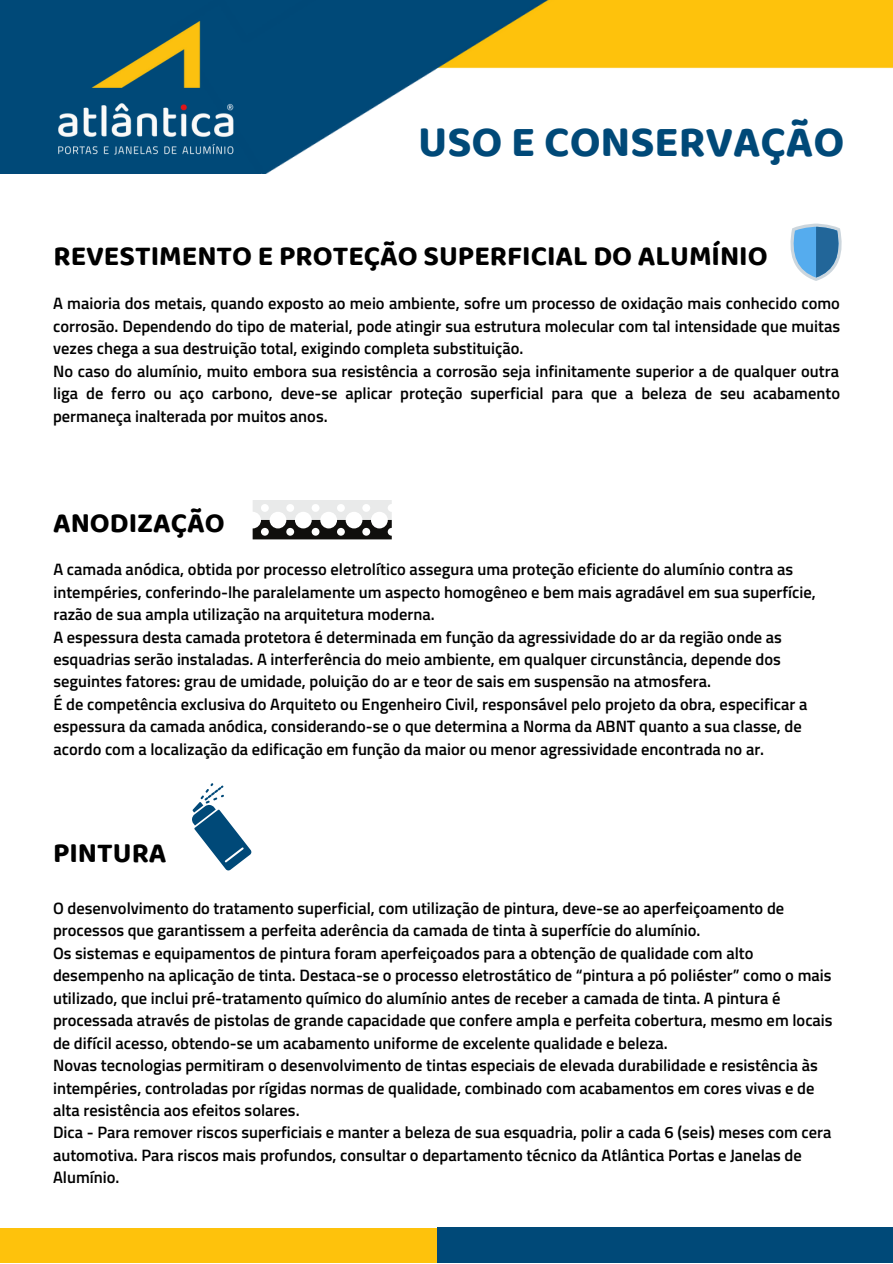
<style>
.page{position:relative;width:893px;height:1264px;background:#fff}
.page>*{position:absolute;margin:0;border:0;box-sizing:border-box;transform-origin:0 0}
.t1{font:700 44.25px "Baloo Tammudu 2";color:#004978}
.t2{font:700 28.5px "Baloo Tammudu 2";color:#000}
.t3{font:600 16.5px/22.5px "Titillium Web";color:#000}
</style>
<div class="page">
<svg style="left:790px;top:223px;width:52px;height:58px"></svg>
<svg style="left:253px;top:500px;width:139px;height:39px"></svg>
<svg style="left:192px;top:783px;width:59px;height:87px"></svg>
<div style="left:0;top:1227px;width:892px;height:35px;background:#fec20c"></div>
<div style="left:437px;top:1227px;width:455px;height:35px;background:#004978"></div>
<img style="left:0;top:0;width:892px;height:173px">
<img style="left:53px;top:4px;width:185px;height:169px">
<p class="t1" style="left:418px;top:115px;width:427px">USO E CONSERVAÇÃO</p>
<p class="t2" style="left:53px;top:238px;width:715px">REVESTIMENTO E PROTEÇÃO SUPERFICIAL DO ALUMÍNIO</p>
<p class="t3" style="left:53px;top:292px;width:788px;text-align:justify">A maioria dos metais, quando exposto ao meio ambiente, sofre um processo de oxidação mais conhecido como corrosão. Dependendo do tipo de material, pode atingir sua estrutura molecular com tal intensidade que muitas vezes chega a sua destruição total, exigindo completa substituição.</p>
<p class="t3" style="left:53px;top:359px;width:788px;text-align:justify">No caso do alumínio, muito embora sua resistência a corrosão seja infinitamente superior a de qualquer outra liga de ferro ou aço carbono, deve-se aplicar proteção superficial para que a beleza de seu acabamento permaneça inalterada por muitos anos.</p>
<p class="t2" style="left:53px;top:505px;width:173px">ANODIZAÇÃO</p>
<p class="t3" style="left:53px;top:557px;width:764px">A camada anódica, obtida por processo eletrolítico assegura uma proteção eficiente do alumínio contra as intempéries, conferindo-lhe paralelamente um aspecto homogêneo e bem mais agradável em sua superfície, razão de sua ampla utilização na arquitetura moderna.</p>
<p class="t3" style="left:53px;top:625px;width:730px;text-align:justify">A espessura desta camada protetora é determinada em função da agressividade do ar da região onde as esquadrias serão instaladas. A interferência do meio ambiente, em qualquer circunstância, depende dos seguintes fatores: grau de umidade, poluição do ar e teor de sais em suspensão na atmosfera.</p>
<p class="t3" style="left:53px;top:692px;width:755px">É de competência exclusiva do Arquiteto ou Engenheiro Civil, responsável pelo projeto da obra, especificar a espessura da camada anódica, considerando-se o que determina a Norma da ABNT quanto a sua classe, de acordo com a localização da edificação em função da maior ou menor agressividade encontrada no ar.</p>
<p class="t2" style="left:53px;top:835px;width:115px">PINTURA</p>
<p class="t3" style="left:53px;top:896px;width:732px">O desenvolvimento do tratamento superficial, com utilização de pintura, deve-se ao aperfeiçoamento de processos que garantissem a perfeita aderência da camada de tinta à superfície do alumínio.</p>
<p class="t3" style="left:53px;top:941px;width:781px">Os sistemas e equipamentos de pintura foram aperfeiçoados para a obtenção de qualidade com alto desempenho na aplicação de tinta. Destaca-se o processo eletrostático de “pintura a pó poliéster” como o mais utilizado, que inclui pré-tratamento químico do alumínio antes de receber a camada de tinta. A pintura é processada através de pistolas de grande capacidade que confere ampla e perfeita cobertura, mesmo em locais de difícil acesso, obtendo-se um acabamento uniforme de excelente qualidade e beleza.</p>
<p class="t3" style="left:53px;top:1053px;width:766px">Novas tecnologias permitiram o desenvolvimento de tintas especiais de elevada durabilidade e resistência às intempéries, controladas por rígidas normas de qualidade, combinado com acabamentos em cores vivas e de alta resistência aos efeitos solares.</p>
<p class="t3" style="left:53px;top:1121px;width:780px">Dica - Para remover riscos superficiais e manter a beleza de sua esquadria, polir a cada 6 (seis) meses com cera automotiva. Para riscos mais profundos, consultar o departamento técnico da Atlântica Portas e Janelas de<br>Alumínio.</p>
</div>
